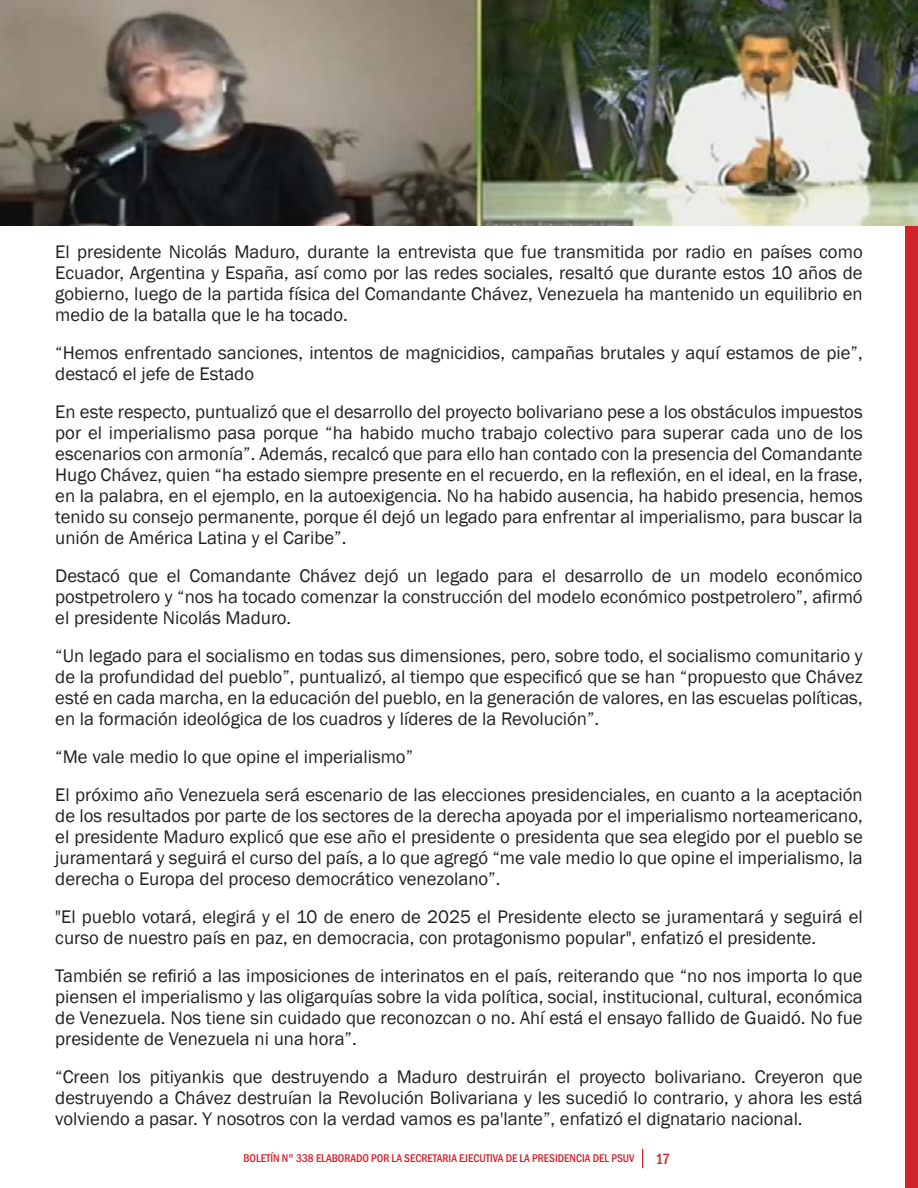
<style>
.page{position:relative;width:918px;height:1188px;background:#fff}
.page>*{position:absolute;margin:0;border:0;box-sizing:border-box;transform-origin:0 0}
.Estilo_de_párrafo_1{font:18.75px/21px "Franklin Gothic";color:#231f20;text-align:justify}
.t1{font:500 condensed 15.3px "Franklin Gothic";color:#d1232a}
.t2{font:500 condensed 11.55px "Franklin Gothic";color:#d1232a}
</style>
<div class="page">
<svg style="left:642px;top:1149px;width:1px;height:19px"></svg>
<div style="left:905px;top:0;width:13px;height:1188px;background:#d1232a"></div>
<img style="left:0;top:0;width:918px;height:225px">
<p class="Estilo_de_párrafo_1" style="left:55px;top:241px;width:809px">El presidente Nicolás Maduro, durante la entrevista que fue transmitida por radio en países como Ecuador, Argentina y España, así como por las redes sociales, resaltó que durante estos 10 años de gobierno, luego de la partida física del Comandante Chávez, Venezuela ha mantenido un equilibrio en medio de la batalla que le ha tocado.</p>
<p class="Estilo_de_párrafo_1" style="left:55px;top:342px;width:809px">“Hemos enfrentado sanciones, intentos de magnicidios, campañas brutales y aquí estamos de pie”, destacó el jefe de Estado</p>
<p class="Estilo_de_párrafo_1" style="left:55px;top:401px;width:809px">En este respecto, puntualizó que el desarrollo del proyecto bolivariano pese a los obstáculos impuestos por el imperialismo pasa porque “ha habido mucho trabajo colectivo para superar cada uno de los escenarios con armonía”. Además, recalcó que para ello han contado con la presencia del Comandante Hugo Chávez, quien “ha estado siempre presente en el recuerdo, en la reflexión, en el ideal, en la frase, en la palabra, en el ejemplo, en la autoexigencia. No ha habido ausencia, ha habido presencia, hemos tenido su consejo permanente, porque él dejó un legado para enfrentar al imperialismo, para buscar la unión de América Latina y el Caribe”.</p>
<p class="Estilo_de_párrafo_1" style="left:55px;top:565px;width:809px">Destacó que el Comandante Chávez dejó un legado para el desarrollo de un modelo económico postpetrolero y “nos ha tocado comenzar la construcción del modelo económico postpetrolero”, afirmó el presidente Nicolás Maduro.</p>
<p class="Estilo_de_párrafo_1" style="left:55px;top:645px;width:809px">“Un legado para el socialismo en todas sus dimensiones, pero, sobre todo, el socialismo comunitario y de la profundidad del pueblo”, puntualizó, al tiempo que especificó que se han “propuesto que Chávez esté en cada marcha, en la educación del pueblo, en la generación de valores, en las escuelas políticas, en la formación ideológica de los cuadros y líderes de la Revolución”.</p>
<p class="Estilo_de_párrafo_1" style="left:55px;top:746px;width:359px">“Me vale medio lo que opine el imperialismo”</p>
<p class="Estilo_de_párrafo_1" style="left:55px;top:784px;width:809px">El próximo año Venezuela será escenario de las elecciones presidenciales, en cuanto a la aceptación de los resultados por parte de los sectores de la derecha apoyada por el imperialismo norteamericano, el presidente Maduro explicó que ese año el presidente o presidenta que sea elegido por el pueblo se juramentará y seguirá el curso del país, a lo que agregó “me vale medio lo que opine el imperialismo, la derecha o Europa del proceso democrático venezolano”.</p>
<p class="Estilo_de_párrafo_1" style="left:55px;top:906px;width:809px">"El pueblo votará, elegirá y el 10 de enero de 2025 el Presidente electo se juramentará y seguirá el curso de nuestro país en paz, en democracia, con protagonismo popular", enfatizó el presidente.</p>
<p class="Estilo_de_párrafo_1" style="left:55px;top:965px;width:809px">También se refirió a las imposiciones de interinatos en el país, reiterando que “no nos importa lo que piensen el imperialismo y las oligarquías sobre la vida política, social, institucional, cultural, económica de Venezuela. Nos tiene sin cuidado que reconozcan o no. Ahí está el ensayo fallido de Guaidó. No fue presidente de Venezuela ni una hora”.</p>
<p class="Estilo_de_párrafo_1" style="left:55px;top:1066px;width:809px">“Creen los pitiyankis que destruyendo a Maduro destruirán el proyecto bolivariano. Creyeron que destruyendo a Chávez destruían la Revolución Bolivariana y les sucedió lo contrario, y ahora les está volviendo a pasar. Y nosotros con la verdad vamos es pa'lante”, enfatizó el dignatario nacional.</p>
<p class="t2" style="left:243px;top:1150px;width:393px">BOLETÍN N° 338 ELABORADO POR LA SECRETARIA EJECUTIVA DE LA PRESIDENCIA DEL PSUV</p>
<p class="t1" style="left:655px;top:1149px;width:16px">17</p>
</div>
